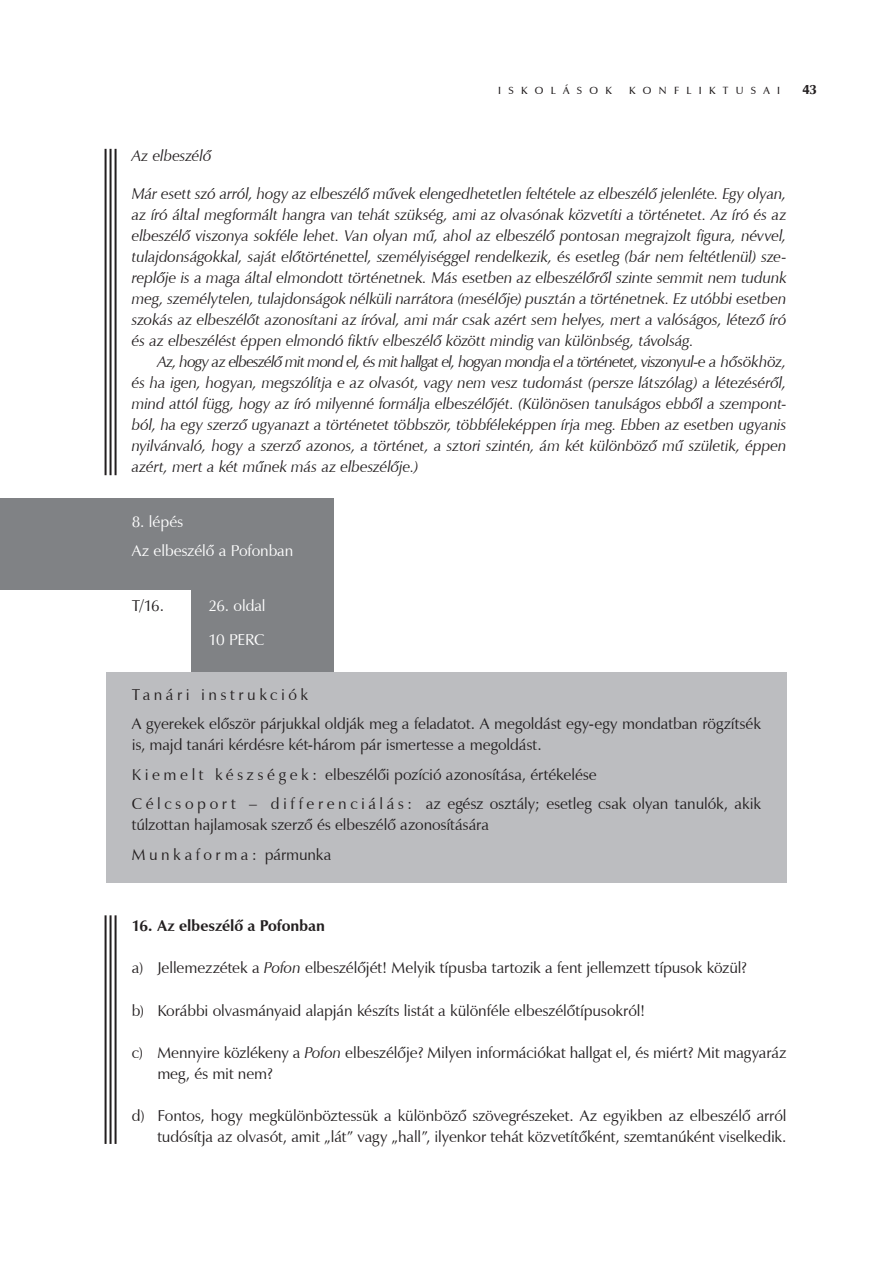
<style>
.page{position:relative;width:893px;height:1263px;background:#fff}
.page>*{position:absolute;margin:0;border:0;box-sizing:border-box;transform-origin:0 0}
.t1{font:italic 15.75px/21px "Zapf Humanist 601 PFL";letter-spacing:-.005em;color:#231f20;text-align:justify}
.t2{font:15.75px/29.5px "Zapf Humanist 601 PFL";letter-spacing:-.005em;color:#231f20}
.t3{font:15.75px/29.5px "Zapf Humanist 601 PFL";letter-spacing:-.005em;color:#fff}
.t4{font:700 15.75px "Zapf Humanist 601 PFL";letter-spacing:-.005em;color:#231f20}
.t5{font:13.5px "Zapf Humanist 601 Ult PFL";color:#231f20}
.t6{font:10.5px "Zapf Humanist 601 Dm PFL";letter-spacing:.7em;color:#231f20}
.s1{font-style:italic}
</style>
<div class="page">
<div style="left:0;top:498px;width:333px;height:174px;background:#808285"></div>
<div style="left:0;top:591px;width:190px;height:81px;background:#fff"></div>
<div style="left:106px;top:672px;width:681px;height:210px;background:#bcbdc0"></div>
<hr style="left:115px;top:149px;width:2px;height:326px;background:#231f20">
<hr style="left:110px;top:149px;width:2px;height:326px;background:#231f20">
<hr style="left:105px;top:149px;width:2px;height:326px;background:#231f20">
<hr style="left:115px;top:915px;width:2px;height:229px;background:#231f20">
<hr style="left:110px;top:915px;width:2px;height:229px;background:#231f20">
<hr style="left:105px;top:915px;width:2px;height:229px;background:#231f20">
<p class="t6" style="left:498px;top:84px;width:35px">ISKO</p>
<p class="t6" style="left:551px;top:84px;width:51px">LÁSOK</p>
<p class="t6" style="left:629px;top:84px;width:14px">KONF</p>
<p class="t6" style="left:687px;top:84px;width:95px">LIKTUSA I</p>
<p class="t5" style="left:802px;top:81px;width:16px">43</p>
<p class="t1" style="left:132px;top:145px;width:81px">Az elbeszélő</p>
<p class="t1" style="left:132px;top:183px;width:656px">Már esett szó arról, hogy az elbeszélő művek elengedhetetlen feltétele az elbeszélő jelenléte. Egy olyan, az író által megformált hangra van tehát szükség, ami az olvasónak közvetíti a történetet. Az író és az elbeszélő viszonya sokféle lehet. Van olyan mű, ahol az elbeszélő pontosan megrajzolt figura, névvel, tulajdonságokkal, saját előtörténettel, személyiséggel rendelkezik, és esetleg (bár nem feltétlenül) sze&shy;replője is a maga által elmondott történetnek. Más esetben az elbeszélőről szinte semmit nem tudunk meg, személytelen, tulajdonságok nélküli narrátora (mesélője) pusztán a történetnek. Ez utóbbi esetben szokás az elbeszélőt azonosítani az íróval, ami már csak azért sem helyes, mert a valóságos, létező író és az elbeszélést éppen elmondó fiktív elbeszélő között mindig van különbség, távolság.</p>
<p class="t1" style="left:132px;top:351px;width:656px;text-indent:26px">Az, hogy az elbeszélő mit mond el, és mit hallgat el, hogyan mondja el a történetet, viszonyul-e a hősökhöz, és ha igen, hogyan, megszólítja e az olvasót, vagy nem vesz tudomást (persze látszólag) a létezéséről, mind attól függ, hogy az író milyenné formálja elbeszélőjét. (Különösen tanulságos ebből a szempont&shy;ból, ha egy szerző ugyanazt a történetet többször, többféleképpen írja meg. Ebben az esetben ugyanis nyilvánvaló, hogy a szerző azonos, a történet, a sztori szintén, ám két különböző mű születik, éppen azért, mert a két műnek más az elbeszélője.)</p>
<p class="t3" style="left:132px;top:506px;width:163px">8. lépés<br>Az elbeszélő a Pofonban</p>
<p class="t2" style="left:132px;top:591px;width:34px">T/16.</p>
<p class="t3" style="left:208px;top:589px;width:59px;line-height:33.8px">26. oldal<br>10 perc</p>
<p class="t2" style="left:132px;top:680px;width:631px">Tanári instrukciók<br>A gyerekek először párjukkal oldják meg a feladatot. A megoldást egy-egy mondatban rögzítsék</p>
<p class="t2" style="left:132px;top:730px;width:631px">is, majd tanári kérdésre két-három pár ismertesse a megoldást.<br>K i e m e l t k é s z s é g e k : elbeszélõi pozíció azonosítása, értékelése<br>C é l c s o p o r t – d i f f e r e n c i á l á s : az egész osztály; esetleg csak olyan tanulók, akik</p>
<p class="t2" style="left:132px;top:810px;width:359px">túlzottan hajlamosak szerző és elbeszélő azonosítására<br>Munkaforma: pármunka</p>
<p class="t4" style="left:132px;top:916px;width:195px">16. Az elbeszélő a Pofonban</p>
<p class="t2" style="left:132px;top:953px;width:617px">a) Jellemezzétek a <span class="s1">Pofon</span> elbeszélőjét! Melyik típusba tartozik a fent jellemzett típusok közül?</p>
<p class="t2" style="left:132px;top:995px;width:515px">b) Korábbi olvasmányaid alapján készíts listát a különféle elbeszélőtípusokról!</p>
<p class="t2" style="left:157px;top:1041px;width:631px;line-height:21px;text-indent:-26px">c) Mennyire közlékeny a <span class="s1">Pofon</span> elbeszélője? Milyen információkat hallgat el, és miért? Mit magyaráz meg, és mit nem?</p>
<p class="t2" style="left:132px;top:1104px;width:656px;line-height:21px;text-align:right">d) Fontos, hogy megkülönböztessük a különböző szövegrészeket. Az egyikben az elbeszélő arról tudósítja az olvasót, amit „lát” vagy „hall”, ilyenkor tehát közvetítőként, szemtanúként viselkedik.</p>
</div>
